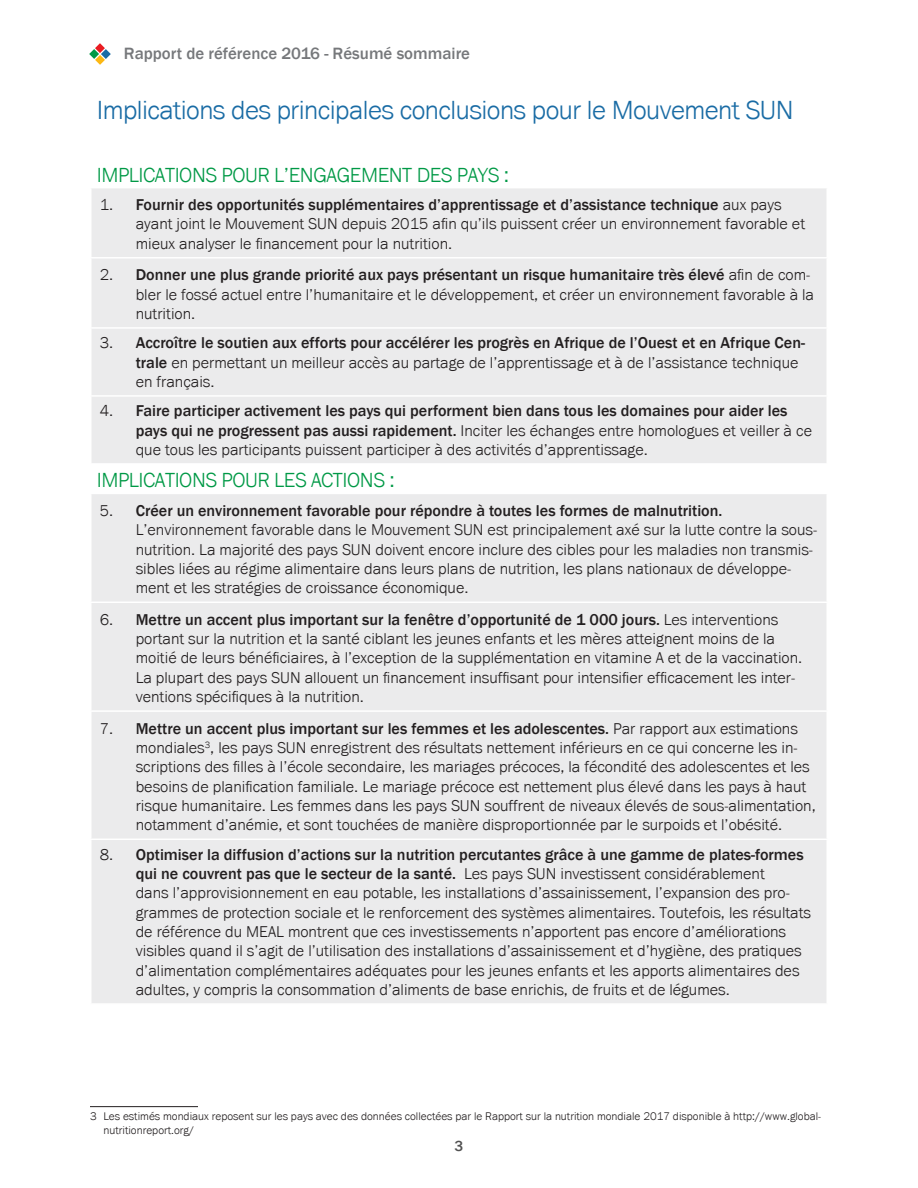
<style>
.page{position:relative;width:918px;height:1188px;background:#fff}
.page>*{position:absolute;margin:0;border:0;box-sizing:border-box;transform-origin:0 0}
.Heading_2{font:300 27px "Franklin Gothic URW";letter-spacing:-.02em;color:#1a6ca5}
.Heading_3{font:300 21px "Franklin Gothic URW";letter-spacing:-.02em;color:#009946}
.t1{font:500 16.8px "Franklin Gothic";color:#76787b}
.t2{font:300 16.2px/19.4px "Franklin Gothic URW";color:#231f20}
.t3{font:500 16.2px/19.4px "Franklin Gothic";color:#231f20}
.t4{font:500 15px "Franklin Gothic";color:#515151}
.Legends{font:300 11.4px/13.6px "Franklin Gothic URW";color:#231f20}
.s1{font-family:"Franklin Gothic";font-weight:500}
.s2{font-family:"Franklin Gothic URW";font-weight:300}
</style>
<div class="page">
<svg style="left:89px;top:43px;width:22px;height:22px"></svg>
<div style="left:92px;top:188px;width:734px;height:815px;background:#ebebec"></div>
<hr style="left:90px;top:257px;width:738px;height:2px;background:#fff">
<hr style="left:90px;top:327px;width:738px;height:2px;background:#fff">
<hr style="left:90px;top:395px;width:738px;height:2px;background:#fff">
<hr style="left:90px;top:463px;width:738px;height:2px;background:#fff">
<hr style="left:90px;top:493px;width:738px;height:1px;background:#fff">
<hr style="left:90px;top:602px;width:738px;height:1px;background:#fff">
<hr style="left:90px;top:710px;width:738px;height:2px;background:#fff">
<hr style="left:90px;top:839px;width:738px;height:1px;background:#fff">
<hr style="left:90px;top:1106px;width:108px;height:1px;background:#231f20">
<p class="t1" style="left:124px;top:43px;width:348px">Rapport de référence 2016 - Résumé sommaire</p>
<p class="Heading_2" style="left:97px;top:93px;width:699px">Implications des principales conclusions pour le Mouvement SUN</p>
<p class="Heading_3" style="left:97px;top:162px;width:414px">IMPLICATIONS POUR L’ENGAGEMENT DES PAYS :</p>
<p class="t2" style="left:136px;top:195px;width:671px;text-indent:-36px">1. <span class="s1">Fournir des opportunités supplémentaires d’apprentissage et d’assistance technique</span> aux pays ayant joint le Mouvement SUN depuis 2015 afin qu’ils puissent créer un environnement favorable et mieux analyser le financement pour la nutrition.</p>
<p class="t2" style="left:136px;top:265px;width:680px;text-indent:-36px">2. <span class="s1">Donner une plus grande priorité aux pays présentant un risque humanitaire très élevé</span> afin de com&shy;bler le fossé actuel entre l’humanitaire et le développement, et créer un environnement favorable à la nutrition.</p>
<p class="t2" style="left:136px;top:333px;width:671px;text-indent:-36px">3. <span class="s1">Accroître le soutien aux efforts pour accélérer les progrès en Afrique de l’Ouest et en Afrique Cen&shy;trale</span> en permettant un meilleur accès au partage de l’apprentissage et à de l’assistance technique en français.</p>
<p class="t3" style="left:136px;top:401px;width:678px;text-indent:-36px"><span class="s2">4.</span> Faire participer activement les pays qui performent bien dans tous les domaines pour aider les pays qui ne progressent pas aussi rapidement. <span class="s2">Inciter les échanges entre homologues et veiller à ce que tous les participants puissent participer à des activités d’apprentissage.</span></p>
<p class="Heading_3" style="left:97px;top:467px;width:299px">IMPLICATIONS POUR LES ACTIONS :</p>
<p class="t2" style="left:136px;top:500px;width:683px;text-indent:-36px">5. <span class="s1">Créer un environnement favorable pour répondre à toutes les formes de malnutrition.<br></span>L’environnement favorable dans le Mouvement SUN est principalement axé sur la lutte contre la sous&shy;nutrition. La majorité des pays SUN doivent encore inclure des cibles pour les maladies non transmis&shy;sibles liées au régime alimentaire dans leurs plans de nutrition, les plans nationaux de développe&shy;ment et les stratégies de croissance économique.</p>
<p class="t2" style="left:136px;top:609px;width:668px;text-indent:-36px">6. <span class="s1">Mettre un accent plus important sur la fenêtre d’opportunité de 1 000 jours.</span> Les interventions portant sur la nutrition et la santé ciblant les jeunes enfants et les mères atteignent moins de la moitié de leurs bénéficiaires, à l’exception de la supplémentation en vitamine A et de la vaccination.<br>La plupart des pays SUN allouent un financement insuffisant pour intensifier efficacement les inter&shy;ventions spécifiques à la nutrition.</p>
<p class="t2" style="left:136px;top:718px;width:682px;text-indent:-36px">7. <span class="s1">Mettre un accent plus important sur les femmes et les adolescentes.</span> Par rapport aux estimations mondiales<sup>3</sup>, les pays SUN enregistrent des résultats nettement inférieurs en ce qui concerne les in&shy;scriptions des filles à l’école secondaire, les mariages précoces, la fécondité des adolescentes et les besoins de planification familiale. Le mariage précoce est nettement plus élevé dans les pays à haut risque humanitaire. Les femmes dans les pays SUN souffrent de niveaux élevés de sous-alimentation, notamment d’anémie, et sont touchées de manière disproportionnée par le surpoids et l’obésité.</p>
<p class="t2" style="left:136px;top:844px;width:677px;text-indent:-36px">8. <span class="s1">Optimiser la diffusion d’actions sur la nutrition percutantes grâce à une gamme de plates-formes qui ne couvrent pas que le secteur de la santé.</span> Les pays SUN investissent considérablement<br>dans l’approvisionnement en eau potable, les installations d’assainissement, l’expansion des pro&shy;grammes de protection sociale et le renforcement des systèmes alimentaires. Toutefois, les résultats de référence du MEAL montrent que ces investissements n’apportent pas encore d’améliorations visibles quand il s’agit de l’utilisation des installations d’assainissement et d’hygiène, des pratiques d’alimentation complémentaires adéquates pour les jeunes enfants et les apports alimentaires des adultes, y compris la consommation d’aliments de base enrichis, de fruits et de légumes.</p>
<p class="Legends" style="left:104px;top:1109px;width:719px;text-indent:-14px">3 Les estimés mondiaux reposent sur les pays avec des données collectées par le Rapport sur la nutrition mondiale 2017 disponible à http://www.global&shy;nutritionreport.org/</p>
<p class="t4" style="left:455px;top:1136px;width:10px">3</p>
</div>
